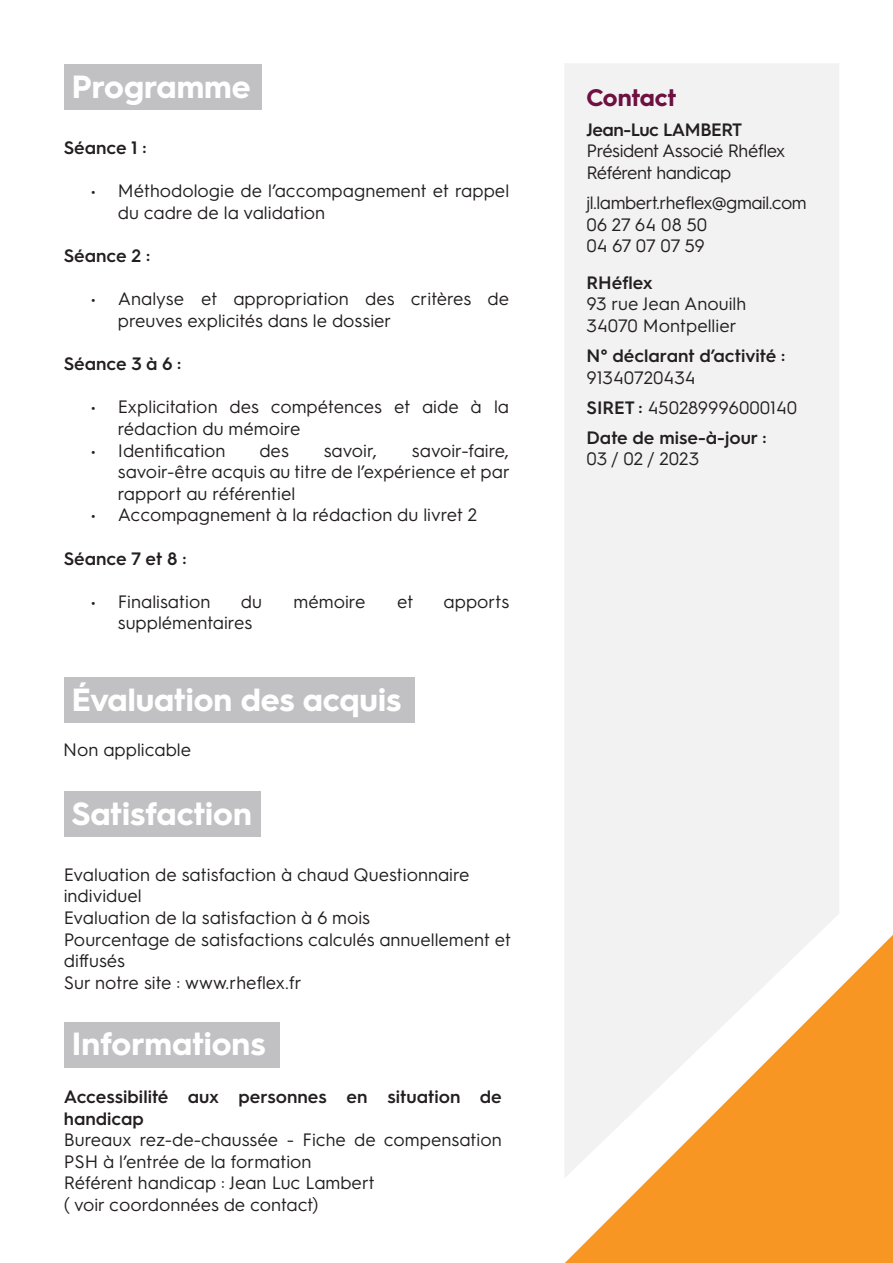
<style>
.page{position:relative;width:893px;height:1263px;background:#fff}
.page>*{position:absolute;margin:0;border:0;box-sizing:border-box;transform-origin:0 0}
.t1{font:700 32.1px "Hurme Geometric Sans 3";color:#fff}
.t2{font:700 24px "Hurme Geometric Sans 3";color:#6e1141}
.t3{font:18px/21.6px "Hurme Geometric Sans 3";color:#231f20}
.t4{font:600 18px/21.6px "Hurme Geometric Sans 3";color:#231f20}
.t5{font:18px/21.6px "Hurme Geometric Sans 3";letter-spacing:-.025em;color:#231f20}
.t6{font:600 18px "Hurme Geometric Sans 3";letter-spacing:-.025em;color:#231f20}
.s1{font-weight:600}
</style>
<div class="page">
<svg style="left:565px;top:935px;width:328px;height:328px;background:#f7a33d"></svg>
<div style="left:64px;top:64px;width:197px;height:46px;background:#c1c1c3"></div>
<div style="left:64px;top:677px;width:351px;height:46px;background:#c1c1c3"></div>
<div style="left:64px;top:1021px;width:216px;height:46px;background:#c1c1c3"></div>
<svg style="left:565px;top:64px;width:274px;height:1114px;fill:#f2f2f3"></svg>
<div style="left:64px;top:791px;width:197px;height:46px;background:#c1c1c3"></div>
<h1 class="t1" style="left:72px;top:64px;width:180px">Programme</h1>
<p class="t4" style="left:64px;top:136px;width:84px">Séance 1 :</p>
<p class="t3" style="left:118px;top:179px;width:393px;text-indent:-27px">• Méthodologie de l’accompagnement et rappel du cadre de la validation</p>
<p class="t4" style="left:64px;top:244px;width:88px">Séance 2 :</p>
<p class="t3" style="left:118px;top:287px;width:393px;text-indent:-27px">• Analyse et appropriation des critères de preuves explicités dans le dossier</p>
<p class="t4" style="left:64px;top:352px;width:119px">Séance 3 à 6 :</p>
<p class="t3" style="left:118px;top:395px;width:393px;text-indent:-27px">• Explicitation des compétences et aide à la rédaction du mémoire</p>
<p class="t3" style="left:91px;top:438px;width:136px">• Identification</p>
<p class="t3" style="left:259px;top:438px;width:31px">des</p>
<p class="t3" style="left:324px;top:438px;width:55px">savoir,</p>
<p class="t3" style="left:118px;top:438px;width:394px;text-align:justify;text-indent:294px">savoir-faire, savoir-être acquis au titre de l’expérience et par rapport au référentiel</p>
<p class="t3" style="left:91px;top:503px;width:388px">• Accompagnement à la rédaction du livret 2</p>
<p class="t4" style="left:64px;top:546px;width:124px">Séance 7 et 8 :</p>
<p class="t3" style="left:91px;top:590px;width:121px">• Finalisation</p>
<p class="t3" style="left:241px;top:590px;width:23px">du</p>
<p class="t3" style="left:294px;top:590px;width:73px">mémoire</p>
<p class="t3" style="left:397px;top:590px;width:18px">et</p>
<p class="t3" style="left:444px;top:590px;width:67px">apports</p>
<p class="t3" style="left:118px;top:611px;width:136px">supplémentaires</p>
<h1 class="t1" style="left:72px;top:677px;width:331px">Évaluation des acquis</h1>
<p class="t3" style="left:63px;top:737px;width:129px">Non applicable</p>
<h1 class="t1" style="left:72px;top:791px;width:181px">Satisfaction</h1>
<p class="t3" style="left:64px;top:862px;width:449px">Evaluation de satisfaction à chaud Questionnaire individuel<br>Evaluation de la satisfaction à 6 mois<br>Pourcentage de satisfactions calculés annuellement et diffusés<br>Sur notre site : www.rheflex.fr</p>
<h1 class="t1" style="left:72px;top:1021px;width:195px">Informations</h1>
<p class="t4" style="left:64px;top:1085px;width:439px">Accessibilité aux personnes en situation de handicap</p>
<p class="t3" style="left:64px;top:1128px;width:439px">Bureaux rez-de-chaussée - Fiche de compensation PSH à l’entrée de la formation<br>Référent handicap : Jean Luc Lambert<br>( voir coordonnées de contact)</p>
<h2 class="t2" style="left:586px;top:80px;width:91px">Contact</h2>
<p class="t6" style="left:586px;top:117px;width:157px">Jean-Luc LAMBERT</p>
<p class="t5" style="left:586px;top:139px;width:201px">Président Associé Rhéflex<br>Référent handicap</p>
<p class="t5" style="left:586px;top:191px;width:222px">jl.lambert.rheflex@gmail.com<br>06 27 64 08 50<br>04 67 07 07 59</p>
<p class="t4" style="left:586px;top:270px;width:68px">RHéflex</p>
<p class="t3" style="left:586px;top:292px;width:161px">93 rue Jean Anouilh<br>34070 Montpellier</p>
<p class="t4" style="left:586px;top:344px;width:200px">N° déclarant d’activité :</p>
<p class="t3" style="left:586px;top:361px;width:212px;line-height:30px">91340720434<br><span class="s1">SIRET :</span> 450289996000140<br><span class="s1">Date de mise-à-jour :</span></p>
<p class="t3" style="left:586px;top:447px;width:114px">03 / 02 / 2023</p>
</div>
